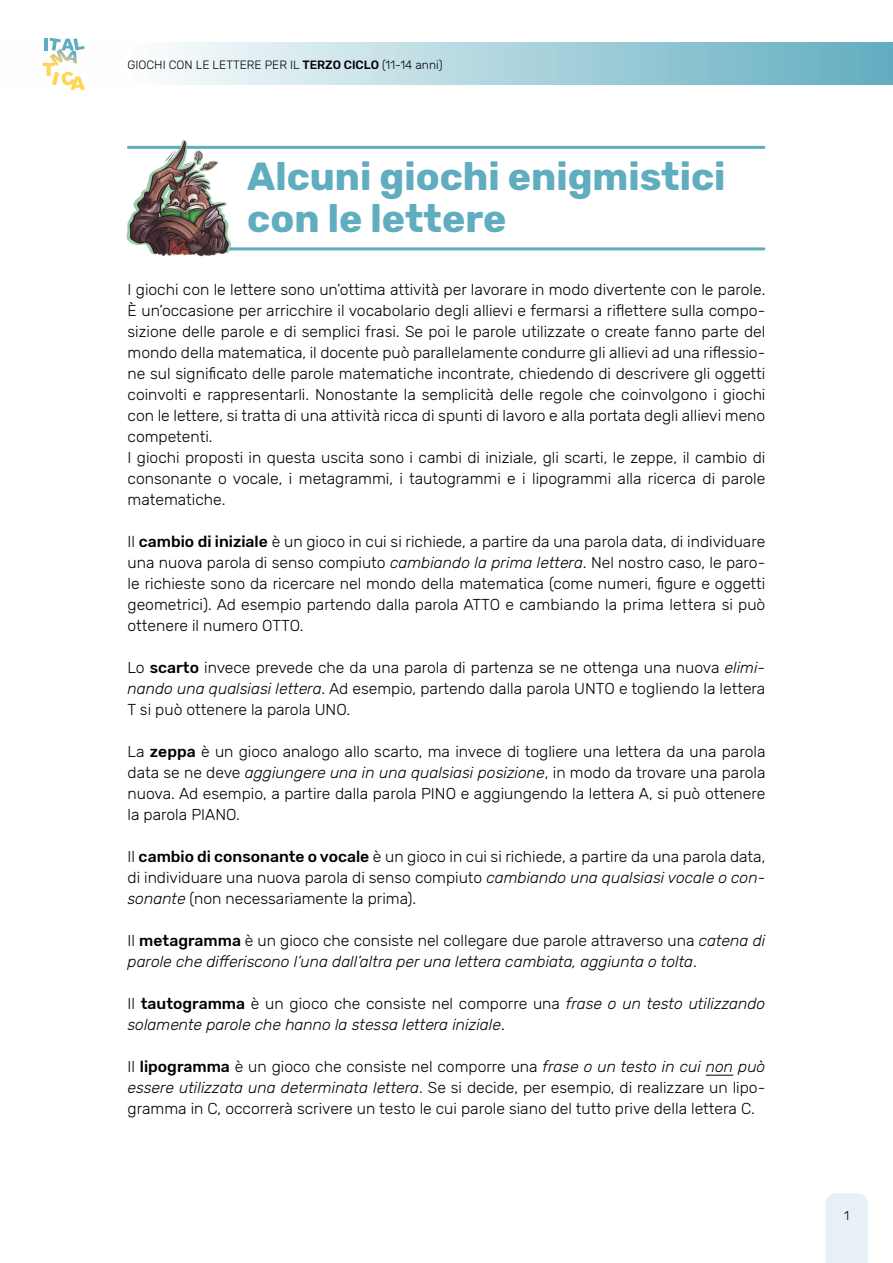
<style>
.page{position:relative;width:893px;height:1263px;background:#fff}
.page>*{position:absolute;margin:0;border:0;box-sizing:border-box;transform-origin:0 0}
.t1{font:700 39px/42px "Rubik";color:#61adc0}
.t2{font:300 15.75px/21px "Rubik";color:#000;text-align:justify}
.t3{font:italic 300 15.75px/21px "Rubik";color:#000}
.t4{font:300 12.75px "Rubik";color:#000}
.t5{font:300 12px "Rubik";color:#000}
.s1{font-weight:500}
.s2{font-style:italic}
.s3{font-style:normal}
.s4{font-weight:500;font-style:normal}
</style>
<div class="page">
<div style="left:0;top:43px;width:893px;height:42px;background:linear-gradient(to right,#fff,#64aec1)"></div>
<svg style="left:43px;top:38px;width:42px;height:52px"></svg>
<div style="left:825px;top:1193px;width:43px;height:70px;background:#e7f0f4"></div>
<hr style="left:128px;top:146px;width:636px;height:3px;background:#61adc0">
<hr style="left:228px;top:247px;width:536px;height:3px;background:#61adc0">
<svg style="left:706px;top:1075px;width:27px;height:1px"></svg>
<img style="left:126px;top:140px;width:106px;height:117px">
<p class="t5" style="left:128px;top:59px;width:317px">GIOCHI CON LE LETTERE PER IL <span class="s1">TERZO CICLO</span> (11-14 anni)</p>
<h1 class="t1" style="left:247px;top:157px;width:480px">Alcuni giochi enigmistici con le lettere</h1>
<p class="t2" style="left:128px;top:279px;width:639px;text-align:left">I giochi con le lettere sono un’ottima attività per lavorare in modo divertente con le parole.<br>È un’occasione per arricchire il vocabolario degli allievi e fermarsi a riflettere sulla compo&shy;sizione delle parole e di semplici frasi. Se poi le parole utilizzate o create fanno parte del mondo della matematica, il docente può parallelamente condurre gli allievi ad una riflessio&shy;ne sul significato delle parole matematiche incontrate, chiedendo di descrivere gli oggetti coinvolti e rappresentarli. Nonostante la semplicità delle regole che coinvolgono i giochi con le lettere, si tratta di una attività ricca di spunti di lavoro e alla portata degli allievi meno competenti.<br>I giochi proposti in questa uscita sono i cambi di iniziale, gli scarti, le zeppe, il cambio di consonante o vocale, i metagrammi, i tautogrammi e i lipogrammi alla ricerca di parole matematiche.</p>
<p class="t2" style="left:128px;top:531px;width:639px">Il <span class="s1">cambio di iniziale</span> è un gioco in cui si richiede, a partire da una parola data, di individuare una nuova parola di senso compiuto <span class="s2">cambiando la prima lettera</span>. Nel nostro caso, le paro&shy;le richieste sono da ricercare nel mondo della matematica (come numeri, figure e oggetti geometrici). Ad esempio partendo dalla parola ATTO e cambiando la prima lettera si può ottenere il numero OTTO.</p>
<p class="t2" style="left:128px;top:657px;width:639px">Lo <span class="s1">scarto</span> invece prevede che da una parola di partenza se ne ottenga una nuova <span class="s2">elimi&shy;nando una qualsiasi lettera</span>. Ad esempio, partendo dalla parola UNTO e togliendo la lettera T si può ottenere la parola UNO.</p>
<p class="t2" style="left:128px;top:741px;width:639px">La <span class="s1">zeppa</span> è un gioco analogo allo scarto, ma invece di togliere una lettera da una parola data se ne deve <span class="s2">aggiungere una in una qualsiasi posizione</span>, in modo da trovare una parola nuova. Ad esempio, a partire dalla parola PINO e aggiungendo la lettera A, si può ottenere la parola PIANO.</p>
<p class="t2" style="left:128px;top:846px;width:639px">Il <span class="s1">cambio di consonante o vocale</span> è un gioco in cui si richiede, a partire da una parola data, di individuare una nuova parola di senso compiuto <span class="s2">cambiando una qualsiasi vocale o con&shy;sonante</span> (non necessariamente la prima).</p>
<p class="t3" style="left:128px;top:930px;width:639px"><span class="s3">Il</span> <span class="s4">metagramma</span> <span class="s3">è un gioco che consiste nel collegare due parole attraverso una</span> catena di parole che differiscono l’una dall’altra per una lettera cambiata, aggiunta o tolta<span class="s3">.</span></p>
<p class="t3" style="left:128px;top:993px;width:639px"><span class="s3">Il</span> <span class="s4">tautogramma</span> <span class="s3">è un gioco che consiste nel comporre una</span> frase o un testo utilizzando solamente parole che hanno la stessa lettera iniziale<span class="s3">.</span></p>
<p class="t2" style="left:128px;top:1056px;width:639px">Il <span class="s1">lipogramma</span> è un gioco che consiste nel comporre una <span class="s2">frase o un testo in cui non può essere utilizzata una determinata lettera</span>. Se si decide, per esempio, di realizzare un lipo&shy;gramma in C, occorrerà scrivere un testo le cui parole siano del tutto prive della lettera C.</p>
<p class="t4" style="left:844px;top:1209px;width:7px">1</p>
</div>
